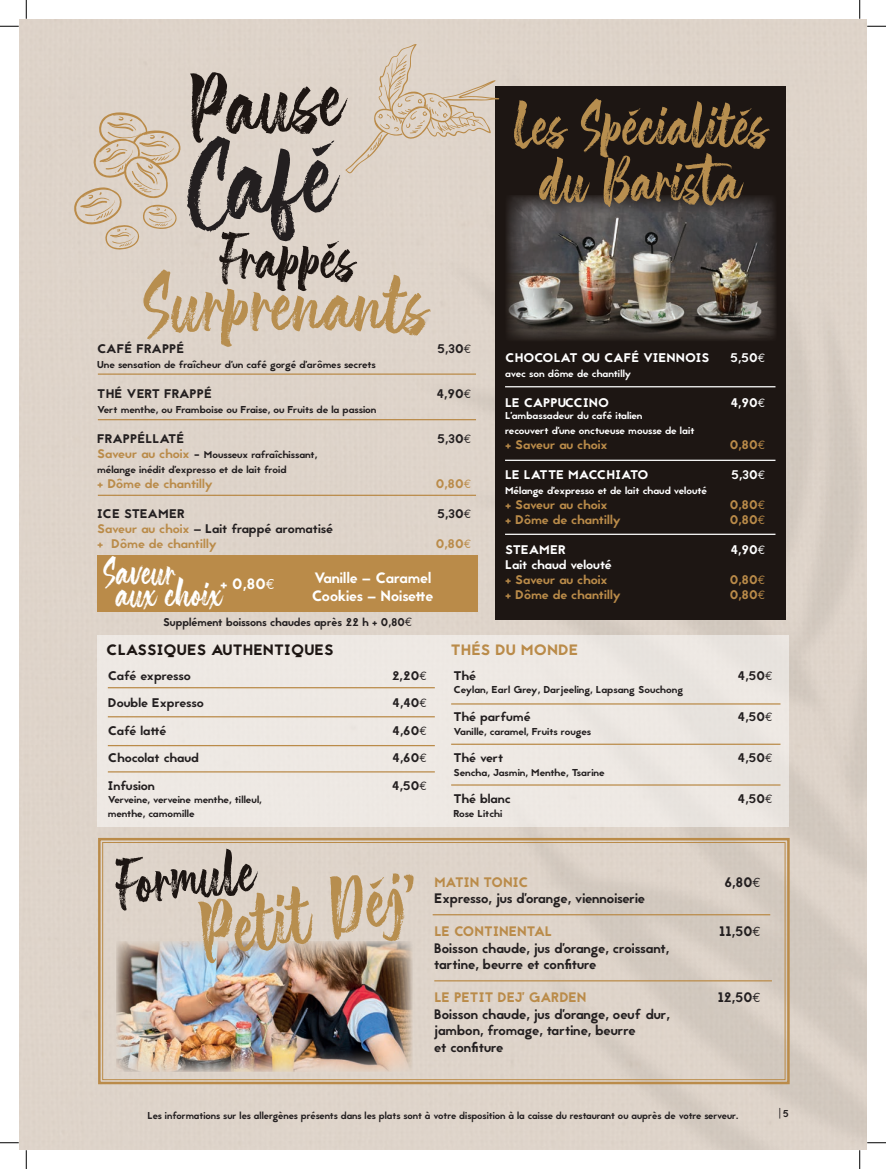
<style>
.page{position:relative;width:886px;height:1169px;background:#fff}
.page>*{position:absolute;margin:0;border:0;box-sizing:border-box;transform-origin:0 0}
.t1{font:116.25px "The Friday Stroke";color:#231f20}
.t2{font:87.5px "The Friday Stroke";color:#1d1613}
.t3{font:78.75px "The Friday Stroke";color:#b78e4f}
.t4{font:61.25px "The Friday Stroke";color:#1d1613}
.t5{font:60px/56.1px "The Friday Stroke";color:#b78e4f;text-align:center}
.t6{font:36.25px "The Friday Stroke";color:#fff}
.t7{font:15px/18px "Jaapokki";color:#fff}
.t8{font:15px "Jaapokki";letter-spacing:.01em;color:#1d1613;scale:1.05 1}
.t9{font:15px "Jaapokki";letter-spacing:.01em;color:#ba8b49;scale:1.05 1}
.t10{font:15px "Jaapokki";color:#fff;scale:1.05 1}
.t11{font:13.75px/16.5px "Jaapokki";color:#231f20}
.t12{font:13.75px "Jaapokki";letter-spacing:.01em;color:#ba8b49}
.t13{font:12.5px "Jaapokki";color:#231f20;scale:1.05 1}
.t14{font:12.5px/15px "Jaapokki";color:#ba8b49;scale:1.05 1}
.t15{font:12.5px "Jaapokki";color:#fff;scale:1.05 1}
.t16{font:12.5px "Jaapokki";letter-spacing:-.02em;color:#231f20;scale:1.05 1}
.t17{font:11.25px "Jaapokki";color:#231f20}
.t18{font:10px/15px "Jaapokki";color:#231f20;scale:1.05 1}
.t19{font:10px/15px "Jaapokki";color:#fff;scale:1.05 1}
.t20{font:10px "Jaapokki";color:#231f20}
.s1{font-family:"Euro Mono"}
.s2{font-size:12.5px;color:#ba8b49}
.s3{font-size:12.5px}
.s4{color:#231f20}
.s5{font-family:"Euro Mono";font-size:12.5px}
</style>
<div class="page">
<img style="left:26px;top:19px;width:840px;height:1130px">
<svg style="left:97px;top:836px;width:693px;height:249px;background:#dacec2"></svg>
<div style="left:102px;top:842px;width:683px;height:238px;border:1px solid #ba8b49"></div>
<div style="left:97px;top:635px;width:691px;height:191px;background:#eee9e4"></div>
<div style="left:495px;top:86px;width:290px;height:533px;background:#1d1613"></div>
<img style="left:506px;top:195px;width:270px;height:145px">
<hr style="left:505px;top:386px;width:270px;height:1px;background:#fff">
<hr style="left:505px;top:460px;width:270px;height:1px;background:#fff">
<hr style="left:505px;top:534px;width:270px;height:1px;background:#fff">
<hr style="left:98px;top:373px;width:378px;height:2px;background:#ba8b49">
<hr style="left:98px;top:419px;width:378px;height:1px;background:#ba8b49">
<hr style="left:98px;top:495px;width:378px;height:1px;background:#ba8b49">
<div style="left:97px;top:555px;width:380px;height:57px;background:#ba8b49"></div>
<svg style="left:73px;top:112px;width:107px;height:138px;background:#d8c8b6"></svg>
<svg style="left:345px;top:44px;width:154px;height:129px;background:#d8cabc"></svg>
<hr style="left:108px;top:687px;width:326px;height:1px;background:#ba8b49">
<hr style="left:108px;top:716px;width:326px;height:1px;background:#ba8b49">
<hr style="left:108px;top:745px;width:326px;height:1px;background:#ba8b49">
<hr style="left:108px;top:771px;width:326px;height:1px;background:#ba8b49">
<hr style="left:451px;top:703px;width:329px;height:1px;background:#ba8b49">
<hr style="left:451px;top:743px;width:329px;height:2px;background:#ba8b49">
<hr style="left:451px;top:784px;width:329px;height:1px;background:#ba8b49">
<hr style="left:432px;top:914px;width:338px;height:1px;background:#ba8b49">
<hr style="left:434px;top:980px;width:337px;height:1px;background:#ba8b49">
<img style="left:116px;top:941px;width:296px;height:131px">
<svg style="left:0;top:25px;width:19px;height:2px"></svg>
<svg style="left:866px;top:25px;width:19px;height:2px"></svg>
<svg style="left:0;top:1142px;width:19px;height:1px"></svg>
<svg style="left:866px;top:1142px;width:19px;height:1px"></svg>
<svg style="left:25px;top:0;width:2px;height:19px"></svg>
<svg style="left:25px;top:1150px;width:2px;height:19px"></svg>
<svg style="left:859px;top:0;width:1px;height:19px"></svg>
<svg style="left:859px;top:1150px;width:1px;height:19px"></svg>
<h2 class="t2" style="left:184px;top:54px;width:158px;rotate:-4deg">Pause</h2>
<h1 class="t1" style="left:180px;top:113px;width:150px;rotate:-5deg">Café</h1>
<h3 class="t4" style="left:218px;top:220px;width:140px">Frappés</h3>
<h3 class="t3" style="left:145px;top:255px;width:286px">Surprenants</h3>
<p class="t13" style="left:97px;top:340px;width:18px">Café</p>
<p class="t13" style="left:136px;top:340px;width:8px">frappé</p>
<p class="t13" style="left:437px;top:340px;width:34px">5,30<span class="s1">E</span></p>
<p class="t18" style="left:97px;top:357px;width:267px">Une sensation de fraîcheur d’un café gorgé d’arômes secrets</p>
<p class="t13" style="left:97px;top:385px;width:72px">Thé VERT frappé</p>
<p class="t13" style="left:436px;top:385px;width:35px">4,90<span class="s1">E</span></p>
<p class="t18" style="left:97px;top:402px;width:267px">Vert menthe, ou Framboise ou Fraise, ou Fruits de la passion</p>
<p class="t13" style="left:97px;top:430px;width:16px">Frappéllaté</p>
<p class="t13" style="left:437px;top:430px;width:34px">5,30<span class="s1">E</span></p>
<p class="t18" style="left:97px;top:447px;width:211px"><span class="s2">Saveur au choix</span> <span class="s3">-</span> Mousseux rafraîchissant, mélange inédit d’expresso et de lait froid</p>
<p class="t14" style="left:97px;top:476px;width:112px">+ Dôme de chantilly</p>
<p class="t14" style="left:435px;top:476px;width:35px">0,80<span class="s1">E</span></p>
<p class="t13" style="left:97px;top:505px;width:35px">Ice steamer</p>
<p class="t13" style="left:437px;top:505px;width:34px">5,30<span class="s1">E</span></p>
<p class="t14" style="left:97px;top:521px;width:226px">Saveur au choix <span class="s4">– Lait frappé aromatisé </span>+ Dôme de chantilly</p>
<p class="t14" style="left:435px;top:536px;width:35px">0,80<span class="s1">E</span></p>
<h3 class="t6" style="left:104px;top:550px;width:73px">Saveur</h3>
<h3 class="t10" style="left:220px;top:573px;width:54px">+ 0,80<span class="s1">E</span></h3>
<h3 class="t7" style="left:312px;top:569px;width:123px">Vanille – Caramel<br>Cookies – Noisette</h3>
<h3 class="t6" style="left:117px;top:571px;width:107px">aux choix</h3>
<p class="t17" style="left:163px;top:614px;width:250px">Supplément boissons chaudes après 22 h + 0,80<span class="s5">E</span></p>
<h3 class="t5" style="left:513px;top:98px;width:257px">Les Spécialités du Barista</h3>
<p class="t15" style="left:505px;top:349px;width:19px">Chocolat</p>
<p class="t15" style="left:581px;top:349px;width:39px">ou Café</p>
<p class="t15" style="left:643px;top:349px;width:9px">viennois</p>
<p class="t15" style="left:730px;top:349px;width:35px">5,50<span class="s1">E</span></p>
<p class="t19" style="left:505px;top:366px;width:122px">avec son dôme de chantilly</p>
<p class="t15" style="left:505px;top:394px;width:29px">Le Cappuccino</p>
<p class="t15" style="left:730px;top:394px;width:35px">4,90<span class="s1">E</span></p>
<p class="t19" style="left:505px;top:408px;width:182px">L’ambassadeur du café italien<br>recouvert d’une onctueuse mousse de lait</p>
<p class="t14" style="left:505px;top:438px;width:99px">+ Saveur au choix</p>
<p class="t14" style="left:729px;top:438px;width:35px">0,80<span class="s1">E</span></p>
<p class="t15" style="left:505px;top:466px;width:27px">Le latte</p>
<p class="t15" style="left:568px;top:466px;width:10px">macchiato</p>
<p class="t15" style="left:730px;top:466px;width:34px">5,30<span class="s1">E</span></p>
<p class="t19" style="left:505px;top:483px;width:194px">Mélange d’expresso et de lait chaud velouté</p>
<p class="t14" style="left:505px;top:498px;width:99px">+ Saveur au choix</p>
<p class="t14" style="left:729px;top:498px;width:35px">0,80<span class="s1">E</span></p>
<p class="t14" style="left:505px;top:513px;width:112px">+ Dôme de chantilly</p>
<p class="t14" style="left:729px;top:513px;width:35px">0,80<span class="s1">E</span></p>
<p class="t15" style="left:505px;top:541px;width:17px">Steamer</p>
<p class="t15" style="left:730px;top:541px;width:35px">4,90<span class="s1">E</span></p>
<p class="t15" style="left:505px;top:556px;width:103px">Lait chaud velouté</p>
<p class="t14" style="left:505px;top:573px;width:99px">+ Saveur au choix</p>
<p class="t14" style="left:729px;top:573px;width:35px">0,80<span class="s1">E</span></p>
<p class="t14" style="left:505px;top:588px;width:112px">+ Dôme de chantilly</p>
<p class="t14" style="left:729px;top:588px;width:35px">0,80<span class="s1">E</span></p>
<h3 class="t8" style="left:106px;top:639px;width:218px">CLASSIQUES AUTHENTIQUES</h3>
<h3 class="t9" style="left:450px;top:639px;width:123px">THÉS DU MONDE</h3>
<p class="t13" style="left:108px;top:666px;width:81px">Café expresso</p>
<p class="t13" style="left:391px;top:666px;width:35px">2,20<span class="s1">E</span></p>
<p class="t13" style="left:108px;top:694px;width:93px">Double Expresso</p>
<p class="t13" style="left:392px;top:694px;width:35px">4,40<span class="s1">E</span></p>
<p class="t16" style="left:108px;top:721px;width:57px">Café latté</p>
<p class="t13" style="left:392px;top:721px;width:35px">4,60<span class="s1">E</span></p>
<p class="t13" style="left:108px;top:749px;width:88px">Chocolat chaud</p>
<p class="t13" style="left:392px;top:749px;width:35px">4,60<span class="s1">E</span></p>
<p class="t13" style="left:108px;top:776px;width:46px">Infusion</p>
<p class="t13" style="left:391px;top:776px;width:35px">4,50<span class="s1">E</span></p>
<p class="t18" style="left:108px;top:793px;width:148px;line-height:13.8px">Verveine, verveine menthe, tilleul, menthe, camomille</p>
<p class="t13" style="left:453px;top:666px;width:23px">Thé</p>
<p class="t13" style="left:737px;top:666px;width:35px">4,50<span class="s1">E</span></p>
<p class="t18" style="left:453px;top:682px;width:220px">Ceylan, Earl Grey, Darjeeling, Lapsang Souchong</p>
<p class="t13" style="left:453px;top:708px;width:75px">Thé parfumé</p>
<p class="t13" style="left:737px;top:708px;width:35px">4,50<span class="s1">E</span></p>
<p class="t18" style="left:453px;top:724px;width:132px">Vanille, caramel, Fruits rouges</p>
<p class="t13" style="left:453px;top:749px;width:49px">Thé vert</p>
<p class="t13" style="left:737px;top:749px;width:35px">4,50<span class="s1">E</span></p>
<p class="t18" style="left:453px;top:765px;width:145px">Sencha, Jasmin, Menthe, Tsarine</p>
<p class="t13" style="left:453px;top:790px;width:56px">Thé blanc</p>
<p class="t13" style="left:737px;top:790px;width:35px">4,50<span class="s1">E</span></p>
<p class="t18" style="left:453px;top:806px;width:48px">Rose Litchi</p>
<h3 class="t4" style="left:110px;top:847px;width:143px;rotate:-6deg">Formule</h3>
<h3 class="t3" style="left:190px;top:884px;width:225px;rotate:-10deg">Petit Déj’</h3>
<h3 class="t12" style="left:434px;top:872px;width:95px">MATIN TONIC</h3>
<h3 class="t11" style="left:724px;top:874px;width:38px">6,80<span class="s1">E</span></h3>
<h3 class="t11" style="left:434px;top:890px;width:212px">Expresso, jus d’orange, viennoiserie</h3>
<h3 class="t12" style="left:434px;top:921px;width:119px">Le CONTINENTAL</h3>
<h3 class="t11" style="left:719px;top:923px;width:43px">11,50<span class="s1">E</span></h3>
<h3 class="t11" style="left:434px;top:940px;width:236px">Boisson chaude, jus d’orange, croissant, tartine, beurre et confiture</h3>
<h3 class="t12" style="left:434px;top:987px;width:154px">LE PETIT DEJ’ GARDEN</h3>
<h3 class="t11" style="left:717px;top:989px;width:45px">12,50<span class="s1">E</span></h3>
<h3 class="t11" style="left:434px;top:1006px;width:237px">Boisson chaude, jus d’orange, oeuf dur, jambon, fromage, tartine, beurre<br>et confiture</h3>
<p class="t20" style="left:147px;top:1108px;width:592px">Les informations sur les allergènes présents dans les plats sont à votre disposition à la caisse du restaurant ou auprès de votre serveur.</p>
<p class="t20" style="left:776px;top:1107px;width:13px">|5</p>
</div>
